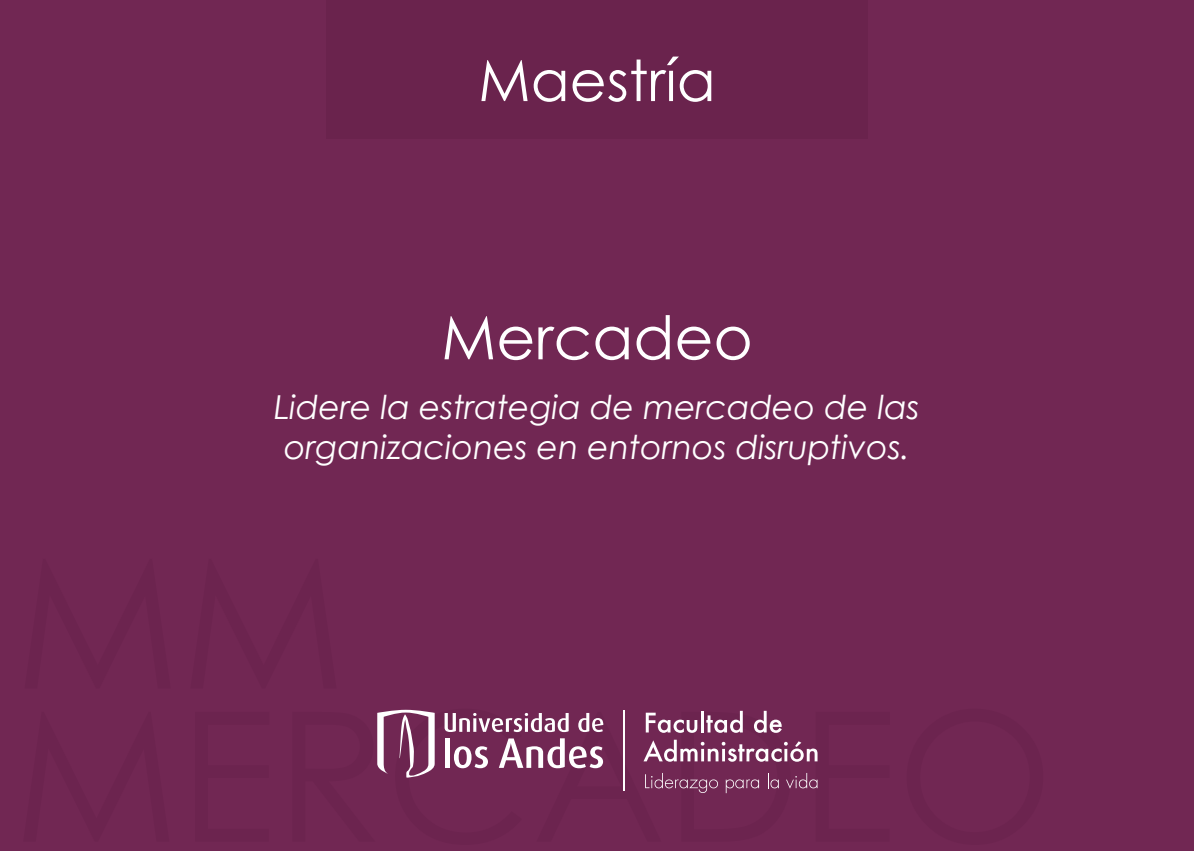
<style>
.page{position:relative;width:1194px;height:851px;background:#fff}
.page>*{position:absolute;margin:0;border:0;box-sizing:border-box;transform-origin:0 0}
.t1{font:60px "Century Gothic";color:#fff}
.t2{font:57px "Century Gothic";color:#fff}
.t3{font:italic 33px/39.6px "Century Gothic";color:#fff}
</style>
<div class="page">
<div style="left:0;top:0;width:1193px;height:850px;background:#712753"></div>
<div style="left:326px;top:0;width:541px;height:138px;background:#6a234d"></div>
<svg style="left:377px;top:709px;width:57px;height:69px"></svg>
<svg style="left:578px;top:713px;width:25px;height:19px"></svg>
<div style="left:444px;top:738px;width:5px;height:29px;background:#fff"></div>
<svg style="left:454px;top:746px;width:34px;height:22px"></svg>
<svg style="left:499px;top:738px;width:104px;height:30px"></svg>
<svg style="left:444px;top:713px;width:124px;height:19px"></svg>
<hr style="left:624px;top:709px;width:1px;height:81px;background:#fff">
<svg style="left:645px;top:712px;width:52px;height:20px"></svg>
<hr style="left:701px;top:710px;width:3px;height:22px;background:#fff">
<svg style="left:706px;top:710px;width:36px;height:22px"></svg>
<svg style="left:754px;top:710px;width:27px;height:22px"></svg>
<svg style="left:643px;top:739px;width:174px;height:22px"></svg>
<svg style="left:645px;top:773px;width:73px;height:19px"></svg>
<svg style="left:725px;top:779px;width:34px;height:14px"></svg>
<svg style="left:768px;top:773px;width:10px;height:15px"></svg>
<svg style="left:786px;top:773px;width:31px;height:15px"></svg>
<h2 class="t2" style="left:478px;top:41px;width:239px">Maestría</h2>
<h1 class="t1" style="left:441px;top:295px;width:313px">Mercadeo</h1>
<p class="t3" style="left:274px;top:387px;width:647px">Lidere la estrategia de mercadeo de las organizaciones en entornos disruptivos.</p>
</div>
